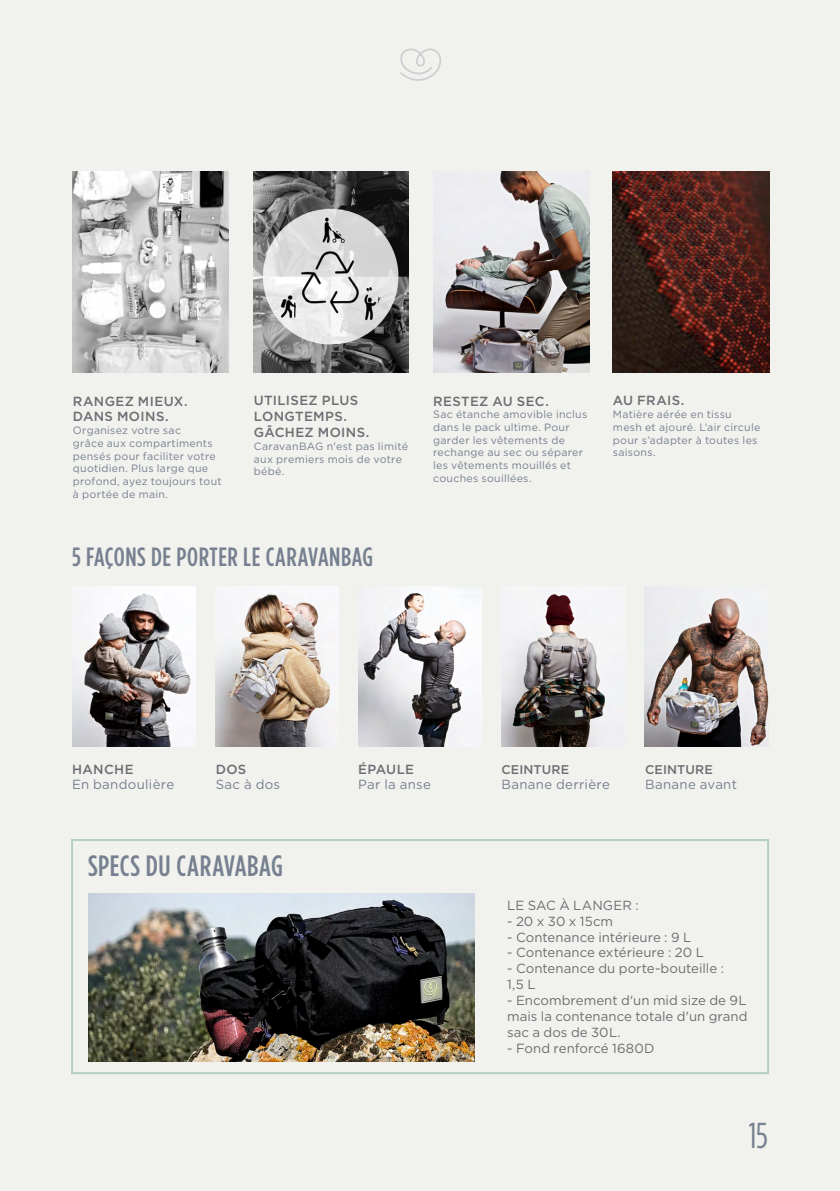
<style>
.page{position:relative;width:840px;height:1191px;background:#fff}
.page>*{position:absolute;margin:0;border:0;box-sizing:border-box;transform-origin:0 0}
.t1{font:36px "Gotham Condensed";color:#768090}
.t2{font:500 29.4px "Gotham Condensed";letter-spacing:.02em;color:#768090}
.t3{font:500 26.4px "Gotham Condensed";letter-spacing:.02em;color:#768090}
.t4{font:13.2px/15.8px "Gotham";letter-spacing:.005em;color:#6b6e72}
.t5{font:500 13.2px/15.8px "Gotham";letter-spacing:.03em;color:#6b6e72}
.t6{font:13.2px "Gotham";letter-spacing:.025em;color:#768090}
.t7{font:500 12.6px "Gotham";letter-spacing:.015em;color:#6b6e72}
.t8{font:10.6px/12.8px "Gotham";letter-spacing:.025em;color:#768090}
</style>
<div class="page">
<div style="left:0;top:0;width:839px;height:1191px;background:#f1f1ed"></div>
<img style="left:73px;top:172px;width:155px;height:201px">
<img style="left:72px;top:586px;width:123px;height:160px">
<img style="left:501px;top:586px;width:122px;height:160px">
<img style="left:433px;top:172px;width:155px;height:201px">
<img style="left:358px;top:586px;width:123px;height:160px">
<img style="left:612px;top:172px;width:156px;height:201px">
<img style="left:253px;top:172px;width:155px;height:201px">
<img style="left:215px;top:586px;width:123px;height:160px">
<img style="left:644px;top:597px;width:123px;height:149px">
<div style="left:71px;top:839px;width:697px;height:235px;border:2px solid #b4d0be"></div>
<img style="left:88px;top:893px;width:386px;height:168px">
<p class="t5" style="left:73px;top:393px;width:116px">RANGEZ MIEUX.<br>DANS MOINS.</p>
<p class="t8" style="left:73px;top:424px;width:150px">Organisez votre sac<br>grâce aux compartiments pensés pour faciliter votre quotidien. Plus large que profond, ayez toujours tout à portée de main.</p>
<p class="t5" style="left:254px;top:393px;width:117px">UTILISEZ PLUS<br>LONGTEMPS.<br>GÂCHEZ MOINS.</p>
<p class="t8" style="left:254px;top:439px;width:155px">CaravanBAG n'est pas limité aux premiers mois de votre bébé.</p>
<h3 class="t3" style="left:72px;top:541px;width:302px">5 FAÇONS DE PORTER LE CARAVANBAG</h3>
<p class="t5" style="left:433px;top:393px;width:117px">RESTEZ AU SEC.</p>
<p class="t8" style="left:433px;top:408px;width:156px">Sac étanche amovible inclus dans le pack ultime. Pour garder les vêtements de rechange au sec ou séparer les vêtements mouillés et couches souillées.</p>
<p class="t5" style="left:612px;top:393px;width:73px">AU FRAIS.</p>
<p class="t8" style="left:612px;top:408px;width:149px">Matière aérée en tissu mesh et ajouré. L’air circule pour s’adapter à toutes les saisons.</p>
<p class="t5" style="left:72px;top:761px;width:63px">HANCHE</p>
<p class="t6" style="left:72px;top:775px;width:103px">En bandoulière</p>
<p class="t5" style="left:216px;top:761px;width:32px">DOS</p>
<p class="t6" style="left:216px;top:775px;width:66px">Sac à dos</p>
<h2 class="t2" style="left:88px;top:848px;width:196px">SPECS DU CARAVABAG</h2>
<p class="t5" style="left:358px;top:761px;width:57px">ÉPAULE</p>
<p class="t6" style="left:358px;top:775px;width:74px">Par la anse</p>
<p class="t7" style="left:501px;top:761px;width:69px">CEINTURE</p>
<p class="t6" style="left:501px;top:775px;width:110px">Banane derrière</p>
<p class="t7" style="left:644px;top:761px;width:69px">CEINTURE</p>
<p class="t6" style="left:644px;top:775px;width:93px">Banane avant</p>
<p class="t4" style="left:507px;top:897px;width:133px">LE SAC À LANGER :</p>
<p class="t4" style="left:507px;top:913px;width:107px">- 20 x 30 x 15cm</p>
<p class="t4" style="left:507px;top:928px;width:185px">- Contenance intérieure : 9 L</p>
<p class="t4" style="left:507px;top:944px;width:198px">- Contenance extérieure : 20 L</p>
<p class="t4" style="left:507px;top:960px;width:218px">- Contenance du porte-bouteille :<br>1,5 L</p>
<p class="t4" style="left:507px;top:992px;width:242px;text-align:justify">- Encombrement d'un mid size de 9L mais la contenance totale d'un grand sac a dos de 30L.</p>
<p class="t4" style="left:507px;top:1039px;width:149px">- Fond renforcé 1680D</p>
<h1 class="t1" style="left:748px;top:1114px;width:21px">15</h1>
</div>
